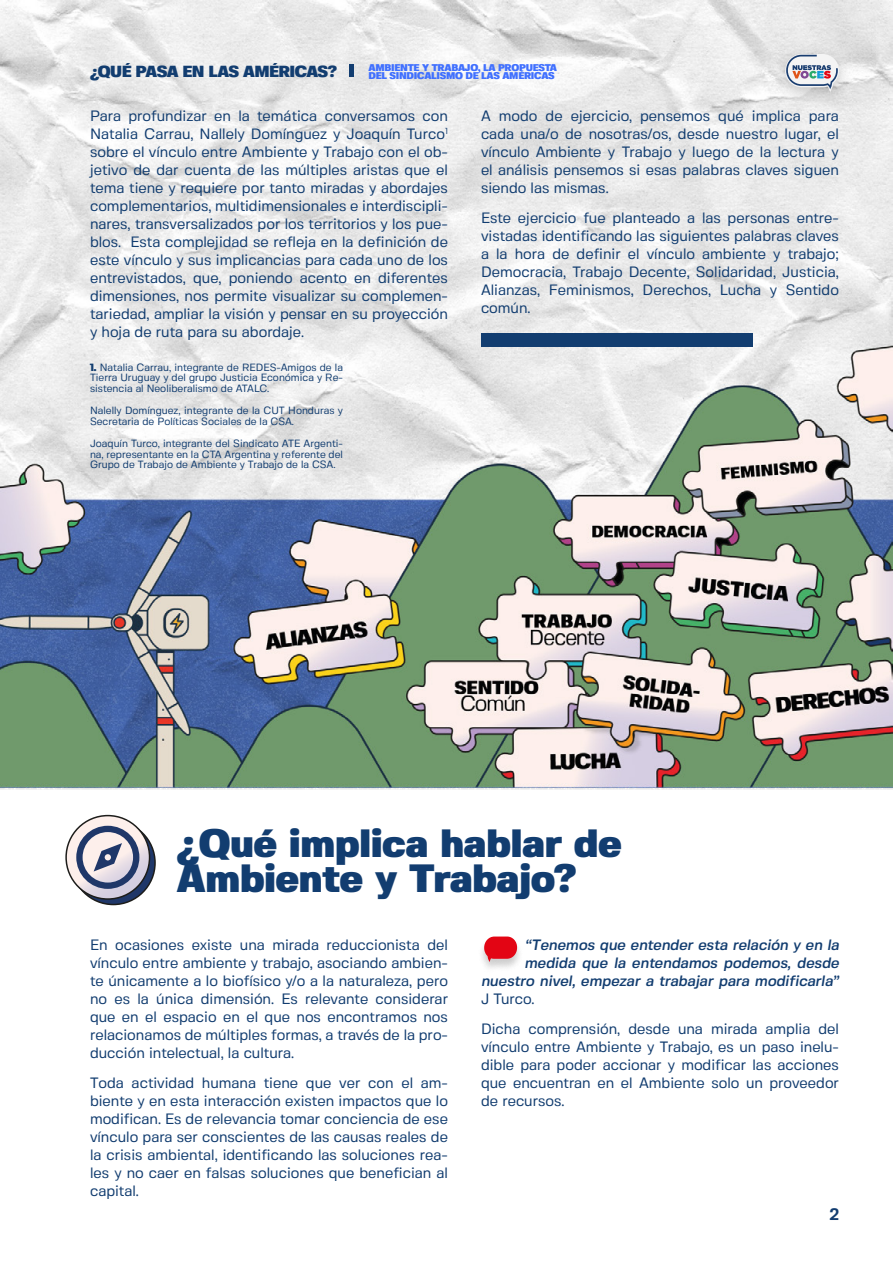
<style>
.page{position:relative;width:893px;height:1263px;background:#fff}
.page>*{position:absolute;margin:0;border:0;box-sizing:border-box;transform-origin:0 0}
.t1{font:900 39.45px/35.1px "Fivo Sans";color:#123d70}
.t2{font:700 16.5px "Fivo Sans";color:#123d70}
.t3{font:900 16.05px "Fivo Sans";letter-spacing:-.035em;color:#123d70}
.t4{font:15px/18px "Fivo Sans";color:#123d70;text-align:justify}
.t5{font:italic 500 15px "Fivo Sans";color:#123d70}
.t6{font:10.5px/10.5px "Fivo Sans";color:#123d70;text-align:justify}
.t7{font:900 9.75px/8.4px "Fivo Sans";letter-spacing:-.025em;color:#4070ff}
.s1{font-weight:900}
</style>
<div class="page">
<img style="left:0;top:0;width:892px;height:906px">
<div style="left:768px;top:41px;width:88px;height:72px;background:#000;opacity:.25"></div>
<svg style="left:785px;top:54px;width:54px;height:38px"></svg>
<hr style="left:349px;top:65px;width:4px;height:12px;background:#123d70">
<div style="left:481px;top:334px;width:271px;height:13px;background:#123d70"></div>
<div style="left:477px;top:937px;width:47px;height:38px;background:#000;opacity:.2"></div>
<svg style="left:484px;top:936px;width:33px;height:26px"></svg>
<svg style="left:72px;top:821px;width:83px;height:83px"></svg>
<svg style="left:66px;top:815px;width:84px;height:84px"></svg>
<div style="left:65px;top:815px;width:85px;height:85px;border:2px solid #1d1d1b;border-radius:50%"></div>
<svg style="left:76px;top:826px;width:63px;height:63px;background:#a3a5b8"></svg>
<p class="t3" style="left:90px;top:61px;width:248px">¿QUÉ PASA EN LAS AMÉRICAS?</p>
<p class="t7" style="left:368px;top:63px;width:190px">AMBIENTE Y TRABAJO, LA PROPUESTA<br>DEL SINDICALISMO DE LAS AMÉRICAS</p>
<p class="t4" style="left:90px;top:107px;width:359px">Para profundizar en la temática conversamos con Natalia Carrau, Nallely Domínguez y Joaquín Turco<sup>1 </sup>sobre el vínculo entre Ambiente y Trabajo con el ob&shy;jetivo de dar cuenta de las múltiples aristas que el tema tiene y requiere por tanto miradas y abordajes complementarios, multidimensionales e interdiscipli&shy;nares, transversalizados por los territorios y los pue&shy;blos. Esta complejidad se refleja en la definición de este vínculo y sus implicancias para cada uno de los entrevistados, que, poniendo acento en diferentes dimensiones, nos permite visualizar su complemen&shy;tariedad, ampliar la visión y pensar en su proyección y hoja de ruta para su abordaje.</p>
<p class="t6" style="left:90px;top:361px;width:254px"><span class="s1">1.</span> Natalia Carrau, integrante de REDES-Amigos de la Tierra Uruguay y del grupo Justicia Económica y Re&shy;sistencia al Neoliberalismo de ATALC.</p>
<p class="t6" style="left:90px;top:405px;width:254px">Nalelly Domínguez, integrante de la CUT Honduras y<br>Secretaria de Políticas Sociales de la CSA.</p>
<p class="t6" style="left:90px;top:438px;width:254px">Joaquín Turco, integrante del Sindicato ATE Argenti&shy;na, representante en la CTA Argentina y referente del Grupo de Trabajo de Ambiente y Trabajo de la CSA.</p>
<p class="t4" style="left:481px;top:107px;width:359px">A modo de ejercicio, pensemos qué implica para cada una/o de nosotras/os, desde nuestro lugar, el vínculo Ambiente y Trabajo y luego de la lectura y el análisis pensemos si esas palabras claves siguen siendo las mismas.</p>
<p class="t4" style="left:481px;top:209px;width:359px">Este ejercicio fue planteado a las personas entre&shy;vistadas identificando las siguientes palabras claves a la hora de definir el vínculo ambiente y trabajo; Democracia, Trabajo Decente, Solidaridad, Justicia, Alianzas, Feminismos, Derechos, Lucha y Sentido común.</p>
<p class="t1" style="left:177px;top:825px;width:446px">¿Qué implica hablar de<br>Ambiente y Trabajo?</p>
<p class="t4" style="left:90px;top:936px;width:359px">En ocasiones existe una mirada reduccionista del vínculo entre ambiente y trabajo, asociando ambien&shy;te únicamente a lo biofísico y/o a la naturaleza, pero no es la única dimensión. Es relevante considerar que en el espacio en el que nos encontramos nos relacionamos de múltiples formas, a través de la pro&shy;ducción intelectual, la cultura.</p>
<p class="t4" style="left:90px;top:1074px;width:359px">Toda actividad humana tiene que ver con el am&shy;biente y en esta interacción existen impactos que lo modifican. Es de relevancia tomar conciencia de ese vínculo para ser conscientes de las causas reales de la crisis ambiental, identificando las soluciones rea&shy;les y no caer en falsas soluciones que benefician al capital.</p>
<p class="t5" style="left:524px;top:936px;width:316px">“Tenemos que entender esta relación y en la</p>
<p class="t5" style="left:524px;top:954px;width:316px">medida que la entendamos podemos, desde</p>
<p class="t5" style="left:481px;top:972px;width:359px">nuestro nivel, empezar a trabajar para modificarla”</p>
<p class="t4" style="left:481px;top:990px;width:55px">J Turco.</p>
<p class="t4" style="left:481px;top:1020px;width:359px">Dicha comprensión, desde una mirada amplia del vínculo entre Ambiente y Trabajo, es un paso inelu&shy;dible para poder accionar y modificar las acciones que encuentran en el Ambiente solo un proveedor de recursos.</p>
<p class="t2" style="left:830px;top:1204px;width:11px">2</p>
</div>
